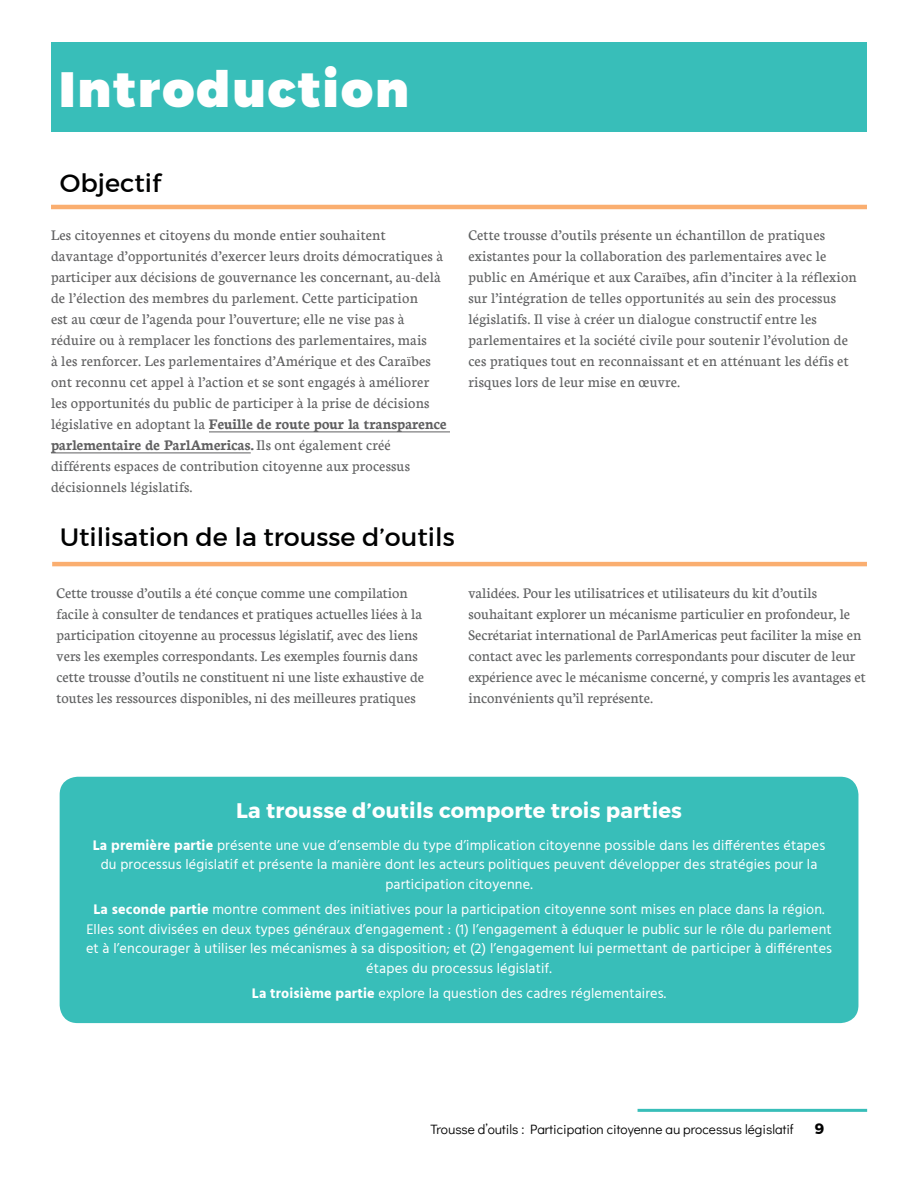
<style>
.page{position:relative;width:918px;height:1188px;background:#fff}
.page>*{position:absolute;margin:0;border:0;box-sizing:border-box;transform-origin:0 0}
.t1{font:900 49.5px "Montserrat";letter-spacing:.04em;color:#fff}
.t2{font:25.5px "Montserrat";color:#000101}
.t3{font:700 21px "Montserrat";letter-spacing:.01em;color:#fff}
.t4{font:15.75px/21px "Neuton";color:#606162}
.t5{font:15.75px/21px "Neuton";letter-spacing:.01em;color:#606061}
.t6{font:700 15px "Montserrat";color:#000}
.t7{font:14.25px/19.5px "Hind";letter-spacing:.01em;color:#fff;text-align:center}
.t8{font:13.5px "Didact Gothic";color:#000}
.s1{font-weight:700}
.s2{color:#606162}
</style>
<div class="page">
<div style="left:60px;top:777px;width:798px;height:246px;background:#38beb9;border-radius:18px"></div>
<hr style="left:52px;top:562px;width:815px;height:4px;background:#faae70">
<div style="left:51px;top:42px;width:816px;height:90px;background:#38beb9"></div>
<hr style="left:51px;top:205px;width:816px;height:4px;background:#faae70">
<hr style="left:209px;top:432px;width:241px;height:1px;background:#606061">
<hr style="left:51px;top:453px;width:200px;height:1px;background:#606061">
<hr style="left:638px;top:1109px;width:229px;height:3px;background:#38beb9">
<h1 class="t1" style="left:59px;top:58px;width:351px">Introduction</h1>
<h2 class="t2" style="left:60px;top:168px;width:103px">Objectif</h2>
<p class="t5" style="left:51px;top:224px;width:397px">Les citoyennes et citoyens du monde entier souhaitent davantage d’opportunités d’exercer leurs droits démocratiques à participer aux décisions de gouvernance les concernant, au-delà de l’élection des membres du parlement. Cette participation<br>est au cœur de l’agenda pour l’ouverture; elle ne vise pas à réduire ou à remplacer les fonctions des parlementaires, mais<br>à les renforcer. Les parlementaires d’Amérique et des Caraïbes ont reconnu cet appel à l’action et se sont engagés à améliorer les opportunités du public de participer à la prise de décisions législative en adoptant la <span class="s1">Feuille de route pour la transparence parlementaire de ParlAmericas.</span> <span class="s2">Ils ont également créé différents espaces de contribution citoyenne aux processus décisionnels législatifs.</span></p>
<p class="t4" style="left:468px;top:224px;width:390px">Cette trousse d’outils présente un échantillon de pratiques existantes pour la collaboration des parlementaires avec le public en Amérique et aux Caraïbes, afin d’inciter à la réflexion sur l’intégration de telles opportunités au sein des processus législatifs. Il vise à créer un dialogue constructif entre les parlementaires et la société civile pour soutenir l’évolution de ces pratiques tout en reconnaissant et en atténuant les défis et risques lors de leur mise en œuvre.</p>
<h2 class="t2" style="left:60px;top:522px;width:396px">Utilisation de la trousse d’outils</h2>
<p class="t4" style="left:57px;top:582px;width:369px">Cette trousse d’outils a été conçue comme une compilation facile à consulter de tendances et pratiques actuelles liées à la participation citoyenne au processus législatif, avec des liens vers les exemples correspondants. Les exemples fournis dans cette trousse d’outils ne constituent ni une liste exhaustive de toutes les ressources disponibles, ni des meilleures pratiques</p>
<p class="t4" style="left:468px;top:582px;width:399px">validées. Pour les utilisatrices et utilisateurs du kit d’outils souhaitant explorer un mécanisme particulier en profondeur, le Secrétariat international de ParlAmericas peut faciliter la mise en contact avec les parlements correspondants pour discuter de leur expérience avec le mécanisme concerné, y compris les avantages et inconvénients qu’il représente.</p>
<h3 class="t3" style="left:236px;top:798px;width:447px">La trousse d’outils comporte trois parties</h3>
<p class="t7" style="left:93px;top:836px;width:734px"><span class="s1">La première partie</span> présente une vue d’ensemble du type d’implication citoyenne possible dans les différentes étapes du processus législatif et présente la manière dont les acteurs politiques peuvent développer des stratégies pour la participation citoyenne.</p>
<p class="t7" style="left:86px;top:901px;width:748px"><span class="s1">La seconde partie</span> montre comment des initiatives pour la participation citoyenne sont mises en place dans la région.<br>Elles sont divisées en deux types généraux d’engagement : (1) l’engagement à éduquer le public sur le rôle du parlement et à l’encourager à utiliser les mécanismes à sa disposition; et (2) l’engagement lui permettant de participer à différentes étapes du processus législatif.</p>
<p class="t7" style="left:252px;top:985px;width:416px"><span class="s1">La troisième partie</span> explore la question des cadres réglementaires.</p>
<p class="t8" style="left:430px;top:1118px;width:365px">Trousse d’outils : Participation citoyenne au processus législatif</p>
<p class="t6" style="left:815px;top:1119px;width:11px">9</p>
</div>
